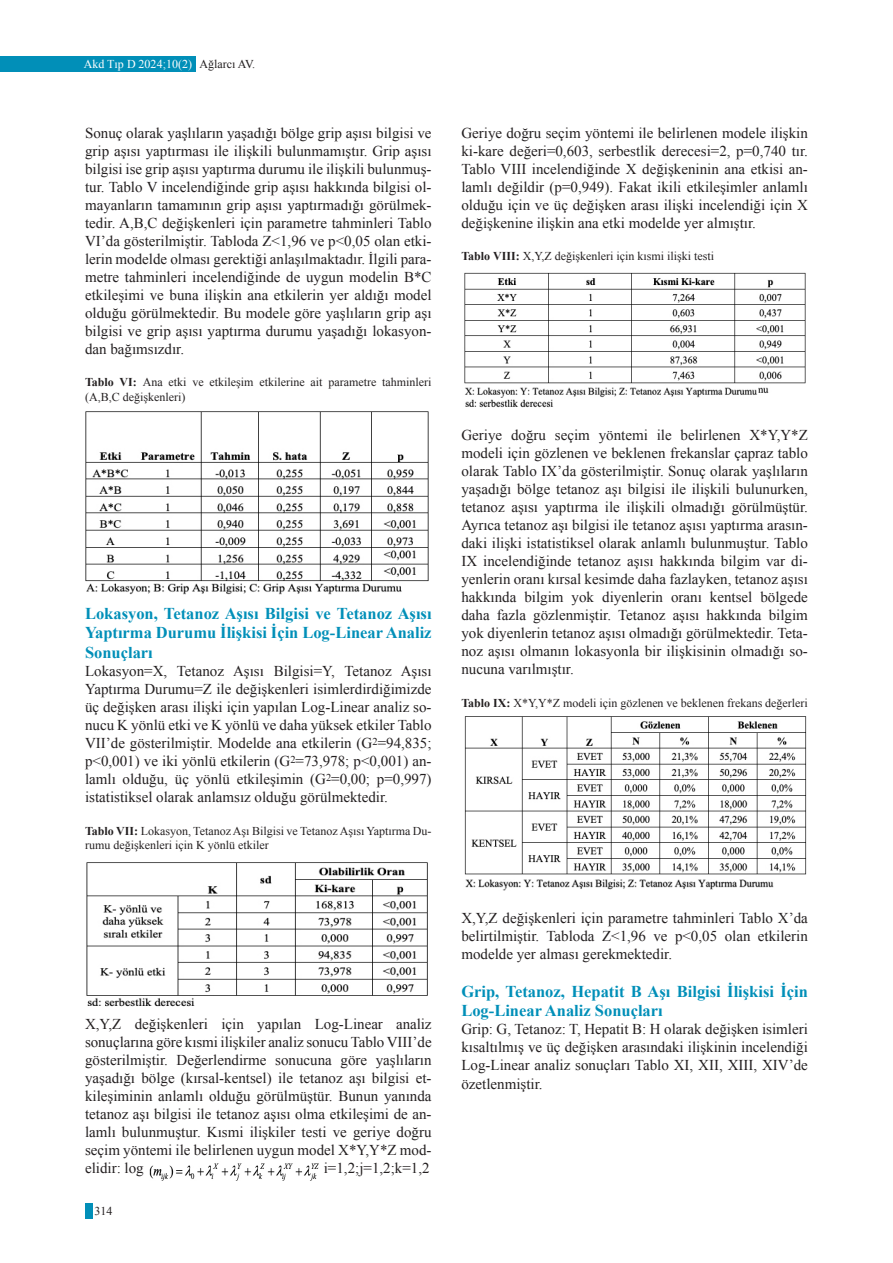
<style>
.page{position:relative;width:893px;height:1263px;background:#fff}
.page>*{position:absolute;margin:0;border:0;box-sizing:border-box;transform-origin:0 0}
.t1{font:700 16.5px/19.8px "Times New Roman";color:#018fb8;text-align:justify}
.t2{font:15px/18px "Times New Roman";color:#231f20;text-align:justify}
.t3{font:12px/14.4px "Times New Roman";color:#231f20}
.t4{font:12px "Times New Roman";color:#fff}
.s1{color:#231f20}
.s2{font-weight:700}
</style>
<div class="page">
<div style="left:85px;top:1203px;width:7px;height:16px;background:#018fb8"></div>
<div style="left:0;top:56px;width:196px;height:16px;background:#018fb8"></div>
<img style="left:85px;top:411px;width:344px;height:184px">
<img style="left:86px;top:862px;width:342px;height:145px">
<img style="left:464px;top:272px;width:342px;height:136px">
<img style="left:464px;top:716px;width:343px;height:174px">
<img style="left:150px;top:1163px;width:169px;height:18px">
<p class="t4" style="left:84px;top:56px;width:173px">Akd Tıp D 2024;10(2) <span class="s1">Ağlarcı AV.</span></p>
<p class="t2" style="left:85px;top:124px;width:348px">Sonuç olarak yaşlıların yaşadığı bölge grip aşısı bilgisi ve grip aşısı yaptırması ile ilişkili bulunmamıştır. Grip aşısı bilgisi ise grip aşısı yaptırma durumu ile ilişkili bulunmuş&shy;tur. Tablo V incelendiğinde grip aşısı hakkında bilgisi ol&shy;mayanların tamamının grip aşısı yaptırmadığı görülmek&shy;tedir. A,B,C değişkenleri için parametre tahminleri Tablo VI’da gösterilmiştir. Tabloda Z&lt;1,96 ve p&lt;0,05 olan etki&shy;lerin modelde olması gerektiği anlaşılmaktadır. İlgili para&shy;metre tahminleri incelendiğinde de uygun modelin B*C etkileşimi ve buna ilişkin ana etkilerin yer aldığı model olduğu görülmektedir. Bu modele göre yaşlıların grip aşı bilgisi ve grip aşısı yaptırma durumu yaşadığı lokasyon&shy;dan bağımsızdır.</p>
<p class="t3" style="left:85px;top:375px;width:348px"><span class="s2">Tablo VI:</span> Ana etki ve etkileşim etkilerine ait parametre tahminleri (A,B,C değişkenleri)</p>
<p class="t1" style="left:85px;top:603px;width:348px">Lokasyon, Tetanoz Aşısı Bilgisi ve Tetanoz Aşısı Yaptırma Durumu İlişkisi İçin Log-Linear Analiz Sonuçları</p>
<p class="t2" style="left:85px;top:662px;width:348px">Lokasyon=X, Tetanoz Aşısı Bilgisi=Y, Tetanoz Aşısı Yaptırma Durumu=Z ile değişkenleri isimlerdirdiğimizde üç değişken arası ilişki için yapılan Log-Linear analiz so&shy;nucu K yönlü etki ve K yönlü ve daha yüksek etkiler Tablo VII’de gösterilmiştir. Modelde ana etkilerin (G<sup>2</sup>=94,835; p&lt;0,001) ve iki yönlü etkilerin (G<sup>2</sup>=73,978; p&lt;0,001) an&shy;lamlı olduğu, üç yönlü etkileşimin (G<sup>2</sup>=0,00; p=0,997) istatistiksel olarak anlamsız olduğu görülmektedir.</p>
<p class="t3" style="left:85px;top:823px;width:348px"><span class="s2">Tablo VII:</span> Lokasyon, Tetanoz Aşı Bilgisi ve Tetanoz Aşısı Yaptırma Du&shy;rumu değişkenleri için K yönlü etkiler</p>
<p class="t2" style="left:85px;top:1015px;width:348px">X,Y,Z değişkenleri için yapılan Log-Linear analiz sonuçlarına göre kısmi ilişkiler analiz sonucu Tablo VIII’de gösterilmiştir. Değerlendirme sonucuna göre yaşlıların yaşadığı bölge (kırsal-kentsel) ile tetanoz aşı bilgisi et&shy;kileşiminin anlamlı olduğu görülmüştür. Bunun yanında tetanoz aşı bilgisi ile tetanoz aşısı olma etkileşimi de an&shy;lamlı bulunmuştur. Kısmi ilişkiler testi ve geriye doğru seçim yöntemi ile belirlenen uygun model X*Y,Y*Z mod&shy;elidir: log</p>
<p class="t2" style="left:324px;top:1159px;width:107px">i=1,2;j=1,2;k=1,2</p>
<p class="t3" style="left:95px;top:1203px;width:19px">314</p>
<p class="t2" style="left:461px;top:124px;width:348px">Geriye doğru seçim yöntemi ile belirlenen modele ilişkin ki-kare değeri=0,603, serbestlik derecesi=2, p=0,740 tır.<br>Tablo VIII incelendiğinde X değişkeninin ana etkisi an&shy;lamlı değildir (p=0,949). Fakat ikili etkileşimler anlamlı olduğu için ve üç değişken arası ilişki incelendiği için X değişkenine ilişkin ana etki modelde yer almıştır.</p>
<p class="t3" style="left:461px;top:249px;width:254px"><span class="s2">Tablo VIII:</span> X,Y,Z değişkenleri için kısmi ilişki testi</p>
<p class="t2" style="left:461px;top:426px;width:348px">Geriye doğru seçim yöntemi ile belirlenen X*Y,Y*Z modeli için gözlenen ve beklenen frekanslar çapraz tablo olarak Tablo IX’da gösterilmiştir. Sonuç olarak yaşlıların yaşadığı bölge tetanoz aşı bilgisi ile ilişkili bulunurken, tetanoz aşısı yaptırma ile ilişkili olmadığı görülmüştür.<br>Ayrıca tetanoz aşı bilgisi ile tetanoz aşısı yaptırma arasın&shy;daki ilişki istatistiksel olarak anlamlı bulunmuştur. Tablo IX incelendiğinde tetanoz aşısı hakkında bilgim var di&shy;yenlerin oranı kırsal kesimde daha fazlayken, tetanoz aşısı hakkında bilgim yok diyenlerin oranı kentsel bölgede daha fazla gözlenmiştir. Tetanoz aşısı hakkında bilgim yok diyenlerin tetanoz aşısı olmadığı görülmektedir. Teta&shy;noz aşısı olmanın lokasyonla bir ilişkisinin olmadığı so&shy;nucuna varılmıştır.</p>
<p class="t3" style="left:461px;top:695px;width:348px"><span class="s2">Tablo IX:</span> X*Y,Y*Z modeli için gözlenen ve beklenen frekans değerleri</p>
<p class="t2" style="left:461px;top:909px;width:348px">X,Y,Z değişkenleri için parametre tahminleri Tablo X’da belirtilmiştir. Tabloda Z&lt;1,96 ve p&lt;0,05 olan etkilerin modelde yer alması gerekmektedir.</p>
<p class="t1" style="left:461px;top:981px;width:348px">Grip, Tetanoz, Hepatit B Aşı Bilgisi İlişkisi İçin<br>Log-Linear Analiz Sonuçları</p>
<p class="t2" style="left:461px;top:1020px;width:348px">Grip: G, Tetanoz: T, Hepatit B: H olarak değişken isimleri kısaltılmış ve üç değişken arasındaki ilişkinin incelendiği Log-Linear analiz sonuçları Tablo XI, XII, XIII, XIV’de özetlenmiştir.</p>
</div>
